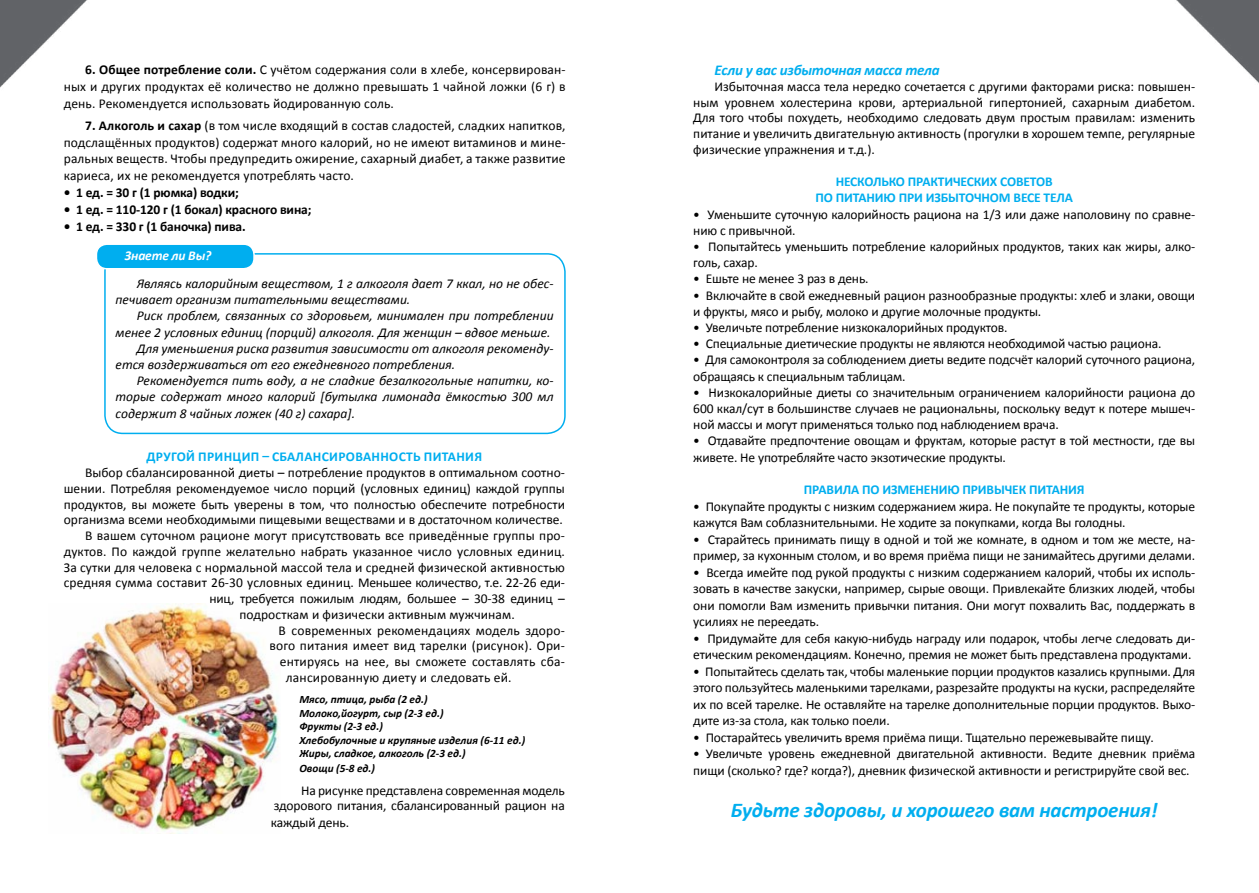
<style>
.page{position:relative;width:1259px;height:893px;background:#fff}
.page>*{position:absolute;margin:0;border:0;box-sizing:border-box;transform-origin:0 0}
.t1{font:italic 700 21px "Calibri";letter-spacing:-.01em;color:#00aeef}
.t2{font:italic 700 15px "Calibri";letter-spacing:-.015em;color:#00aeef}
.t3{font:13.5px/16.5px "Calibri";letter-spacing:-.01em;color:#000}
.t4{font:italic 13.5px/16.2px "Calibri";color:#000}
.t5{font:13.5px "Calibri";letter-spacing:.01em;color:#000}
.t6{font:13.5px "Calibri";letter-spacing:.015em;color:#000}
.t7{font:700 13.5px "Calibri";letter-spacing:-.01em;color:#00aeef}
.t8{font:700 13.5px "Calibri";letter-spacing:-.01em;color:#000}
.t9{font:700 13.5px "Calibri";letter-spacing:.025em;color:#00aeef}
.t10{font:italic 700 13.5px "Calibri";letter-spacing:-.015em;color:#fff}
.t11{font:italic 700 11.25px "Calibri";color:#000}
.s1{font-weight:700}
</style>
<div class="page">
<img style="left:48px;top:604px;width:232px;height:229px">
<div style="left:104px;top:253px;width:462px;height:181px;border:2px solid #00aeef;border-radius:18px"></div>
<div style="left:96px;top:244px;width:158px;height:25px;background:#00aeef;border-radius:10px"></div>
<div style="left:96px;top:243px;width:159px;height:26px;border:2px solid #fff;border-radius:10px"></div>
<img style="left:0;top:0;width:1259px;height:88px">
<p class="t3" style="left:64px;top:61px;width:503px;text-align:justify;text-indent:21px"><span class="s1">6. Общее потребление соли.</span> С учётом содержания соли в хлебе, консервирован&shy;ных и других продуктах её количество не должно превышать 1 чайной ложки (6 г) в день. Рекомендуется использовать йодированную соль.</p>
<p class="t3" style="left:64px;top:117px;width:503px;text-align:justify;text-indent:21px"><span class="s1">7. Алкоголь и сахар</span> (в том числе входящий в состав сладостей, сладких напитков, подслащённых продуктов) содержат много калорий, но не имеют витаминов и мине&shy;ральных веществ. Чтобы предупредить ожирение, сахарный диабет, а также развитие кариеса, их не рекомендуется употреблять часто.</p>
<p class="t8" style="left:64px;top:184px;width:176px">• 1 ед. = 30 г (1 рюмка) водки;</p>
<p class="t8" style="left:64px;top:201px;width:249px">• 1 ед. = 110-120 г (1 бокал) красного вина;</p>
<p class="t8" style="left:64px;top:217px;width:183px">• 1 ед. = 330 г (1 баночка) пива.</p>
<p class="t10" style="left:125px;top:247px;width:88px">Знаете ли Вы?</p>
<p class="t4" style="left:116px;top:275px;width:439px;text-indent:21px">Являясь калорийным веществом, 1 г алкоголя дает 7 ккал, но не обес&shy;печивает организм питательными веществами.</p>
<p class="t4" style="left:116px;top:307px;width:439px;text-align:right">Риск проблем, связанных со здоровьем, минимален при потреблении менее 2 условных единиц (порций) алкоголя. Для женщин – вдвое меньше.</p>
<p class="t4" style="left:116px;top:340px;width:439px;text-indent:21px">Для уменьшения риска развития зависимости от алкоголя рекоменду&shy;ется воздерживаться от его ежедневного потребления.</p>
<p class="t4" style="left:116px;top:372px;width:439px;text-align:justify;text-indent:21px">Рекомендуется пить воду, а не сладкие безалкогольные напитки, ко&shy;торые содержат много калорий [бутылка лимонада ёмкостью 300 мл содержит 8 чайных ложек (40 г) сахара].</p>
<p class="t9" style="left:146px;top:448px;width:337px">ДРУГОЙ ПРИНЦИП – СБАЛАНСИРОВАННОСТЬ ПИТАНИЯ</p>
<p class="t3" style="left:64px;top:465px;width:503px;line-height:15.8px;text-align:justify;text-indent:21px">Выбор сбалансированной диеты – потребление продуктов в оптимальном соотно&shy;шении. Потребляя рекомендуемое число порций (условных единиц) каждой группы продуктов, вы можете быть уверены в том, что полностью обеспечите потребности организма всеми необходимыми пищевыми веществами и в достаточном количестве.</p>
<p class="t5" style="left:85px;top:527px;width:481px">В вашем суточном рационе могут присутствовать все приведённые группы про-</p>
<p class="t5" style="left:64px;top:543px;width:503px">дуктов. По каждой группе желательно набрать указанное число условных единиц.</p>
<p class="t5" style="left:64px;top:558px;width:503px">За сутки для человека с нормальной массой тела и средней физической активностью</p>
<p class="t5" style="left:64px;top:574px;width:502px">средняя сумма составит 26-30 условных единиц. Меньшее количество, т.е. 22-26 еди-</p>
<p class="t3" style="left:209px;top:590px;width:357px">ниц, требуется пожилым людям, большее – 30-38 единиц –</p>
<p class="t5" style="left:239px;top:606px;width:277px">подросткам и физически активным мужчинам.</p>
<p class="t6" style="left:279px;top:621px;width:288px">В современных рекомендациях модель здоро-</p>
<p class="t6" style="left:269px;top:637px;width:297px">вого питания имеет вид тарелки (рисунок). Ори-</p>
<p class="t6" style="left:280px;top:653px;width:286px">ентируясь на нее, вы сможете составлять сба-</p>
<p class="t6" style="left:286px;top:669px;width:227px">лансированную диету и следовать ей.</p>
<p class="t11" style="left:299px;top:693px;width:130px">Мясо, птица, рыба (2 ед.)</p>
<p class="t11" style="left:299px;top:706px;width:146px">Молоко,йогурт, сыр (2-3 ед.)</p>
<p class="t11" style="left:299px;top:720px;width:85px">Фрукты (2-3 ед.)</p>
<p class="t11" style="left:299px;top:733px;width:227px">Хлебобулочные и крупяные изделия (6-11 ед.)</p>
<p class="t11" style="left:299px;top:747px;width:168px">Жиры, сладкое, алкоголь (2-3 ед.)</p>
<p class="t11" style="left:299px;top:761px;width:77px">Овощи (5-8 ед.)</p>
<p class="t3" style="left:271px;top:782px;width:296px;line-height:15.9px;text-align:justify;text-indent:30px">На рисунке представлена современная модель здорового питания, сбалансированный рацион на каждый день.</p>
<p class="t2" style="left:714px;top:61px;width:227px">Если у вас избыточная масса тела</p>
<p class="t3" style="left:693px;top:78px;width:503px;line-height:15.8px;text-align:justify;text-indent:21px">Избыточная масса тела нередко сочетается с другими факторами риска: повышен&shy;ным уровнем холестерина крови, артериальной гипертонией, сахарным диабетом.<br>Для того чтобы похудеть, необходимо следовать двум простым правилам: изменить питание и увеличить двигательную активность (прогулки в хорошем темпе, регулярные физические упражнения и т.д.).</p>
<p class="t7" style="left:835px;top:173px;width:219px">НЕСКОЛЬКО ПРАКТИЧЕСКИХ СОВЕТОВ</p>
<p class="t7" style="left:815px;top:189px;width:259px">ПО ПИТАНИЮ ПРИ ИЗБЫТОЧНОМ ВЕСЕ ТЕЛА</p>
<p class="t3" style="left:693px;top:206px;width:503px">• Уменьшите суточную калорийность рациона на 1/3 или даже наполовину по сравне&shy;нию с привычной.</p>
<p class="t3" style="left:693px;top:238px;width:503px">• Попытайтесь уменьшить потребление калорийных продуктов, таких как жиры, алко&shy;голь, сахар.</p>
<p class="t3" style="left:693px;top:271px;width:177px">• Ешьте не менее 3 раз в день.</p>
<p class="t3" style="left:693px;top:287px;width:503px">• Включайте в свой ежедневный рацион разнообразные продукты: хлеб и злаки, овощи и фрукты, мясо и рыбу, молоко и другие молочные продукты.</p>
<p class="t3" style="left:693px;top:319px;width:316px">• Увеличьте потребление низкокалорийных продуктов.</p>
<p class="t3" style="left:693px;top:335px;width:470px">• Специальные диетические продукты не являются необходимой частью рациона.</p>
<p class="t3" style="left:693px;top:352px;width:503px">• Для самоконтроля за соблюдением диеты ведите подсчёт калорий суточного рациона, обращаясь к специальным таблицам.</p>
<p class="t3" style="left:693px;top:384px;width:503px;text-align:justify">• Низкокалорийные диеты со значительным ограничением калорийности рациона до 600 ккал/сут в большинстве случаев не рациональны, поскольку ведут к потере мышеч&shy;ной массы и могут применяться только под наблюдением врача.</p>
<p class="t3" style="left:693px;top:433px;width:503px">• Отдавайте предпочтение овощам и фруктам, которые растут в той местности, где вы живете. Не употребляйте часто экзотические продукты.</p>
<p class="t7" style="left:804px;top:481px;width:282px">ПРАВИЛА ПО ИЗМЕНЕНИЮ ПРИВЫЧЕК ПИТАНИЯ</p>
<p class="t3" style="left:693px;top:498px;width:503px">• Покупайте продукты с низким содержанием жира. Не покупайте те продукты, которые кажутся Вам соблазнительными. Не ходите за покупками, когда Вы голодны.</p>
<p class="t3" style="left:693px;top:531px;width:503px">• Старайтесь принимать пищу в одной и той же комнате, в одном и том же месте, на&shy;пример, за кухонным столом, и во время приёма пищи не занимайтесь другими делами.</p>
<p class="t3" style="left:693px;top:564px;width:503px;text-align:justify">• Всегда имейте под рукой продукты с низким содержанием калорий, чтобы их исполь&shy;зовать в качестве закуски, например, сырые овощи. Привлекайте близких людей, чтобы они помогли Вам изменить привычки питания. Они могут похвалить Вас, поддержать в усилиях не переедать.</p>
<p class="t3" style="left:693px;top:630px;width:503px">• Придумайте для себя какую-нибудь награду или подарок, чтобы легче следовать ди&shy;етическим рекомендациям. Конечно, премия не может быть представлена продуктами.</p>
<p class="t3" style="left:693px;top:663px;width:503px;text-align:justify">• Попытайтесь сделать так, чтобы маленькие порции продуктов казались крупными. Для этого пользуйтесь маленькими тарелками, разрезайте продукты на куски, распределяйте их по всей тарелке. Не оставляйте на тарелке дополнительные порции продуктов. Выхо&shy;дите из-за стола, как только поели.</p>
<p class="t3" style="left:693px;top:729px;width:462px">• Постарайтесь увеличить время приёма пищи. Тщательно пережевывайте пищу.</p>
<p class="t3" style="left:693px;top:746px;width:503px">• Увеличьте уровень ежедневной двигательной активности. Ведите дневник приёма пищи (сколько? где? когда?), дневник физической активности и регистрируйте свой вес.</p>
<p class="t1" style="left:731px;top:796px;width:428px">Будьте здоровы, и хорошего вам настроения!</p>
</div>
